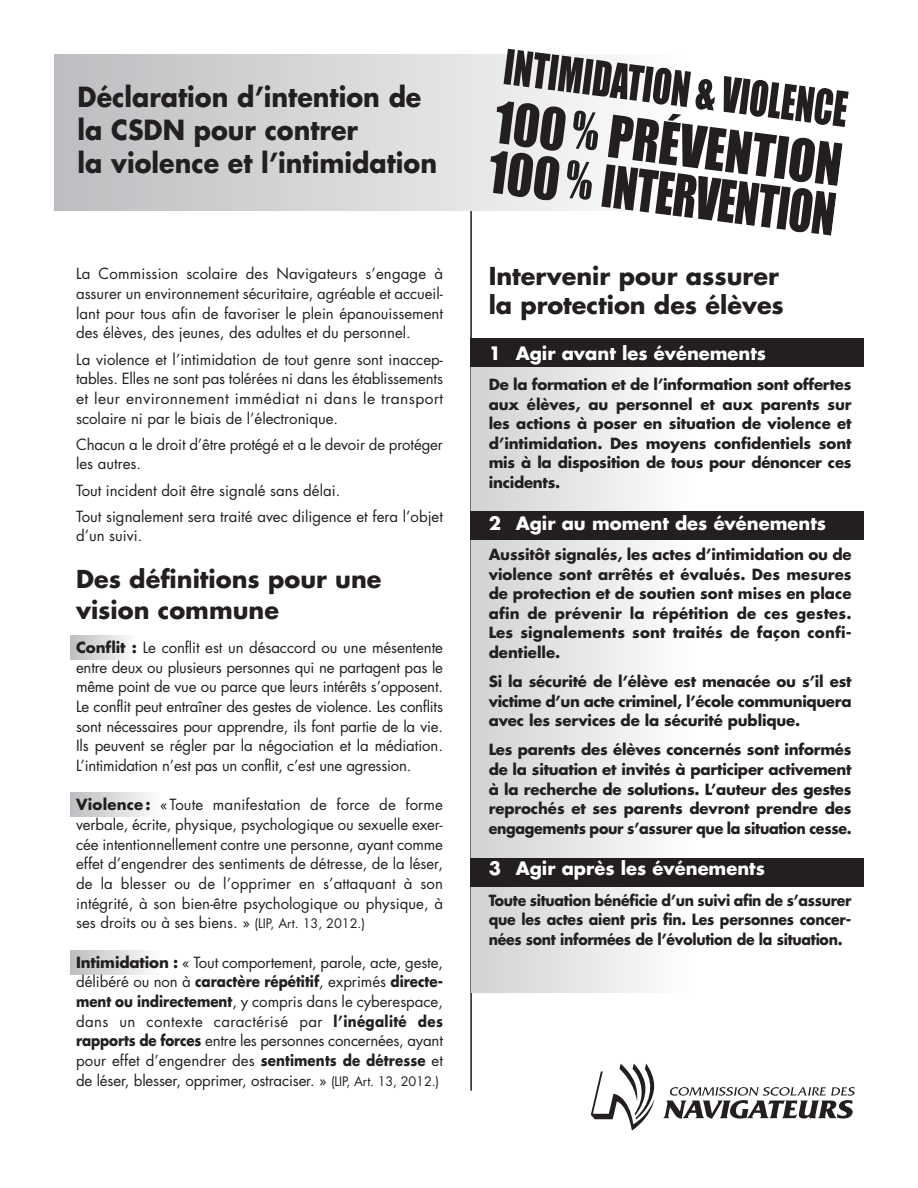
<style>
.page{position:relative;width:918px;height:1188px;background:#fff}
.page>*{position:absolute;margin:0;border:0;box-sizing:border-box;transform-origin:0 0}
.t1{font:700 27px/33px "Futura";color:#231f20;scale:.94 1}
.t2{font:700 24px/28.5px "Futura";color:#231f20}
.t3{font:700 18px "Futura";color:#fff}
.t4{font:15px/19.6px "Futura";color:#231f20;text-align:justify}
.t5{font:700 15px/19.5px "Futura";letter-spacing:-.015em;color:#231f20;text-align:justify}
.t6{font:700 15px/19.5px "Futura";letter-spacing:-.015em;color:#231f20;text-align:justify;scale:.94 1}
.s1{font-weight:700}
.s2{font-size:12.75px}
</style>
<div class="page">
<hr style="left:470px;top:190px;width:2px;height:901px;background:#231f20">
<div style="left:70px;top:636px;width:65px;height:24px;background:linear-gradient(to right,#bdbec0,#fafafb)"></div>
<svg style="left:54px;top:54px;width:436px;height:156px;background:#d1d2d4"></svg>
<div style="left:471px;top:341px;width:219px;height:651px;background:linear-gradient(to right,#d0d2d4,#fdfdfe)"></div>
<svg style="left:663px;top:1087px;width:192px;height:32px"></svg>
<svg style="left:591px;top:1064px;width:64px;height:67px"></svg>
<svg style="left:490px;top:49px;width:359px;height:187px"></svg>
<div style="left:470px;top:338px;width:394px;height:29px;background:#231f20"></div>
<div style="left:470px;top:511px;width:394px;height:29px;background:#231f20"></div>
<div style="left:470px;top:858px;width:394px;height:29px;background:#231f20"></div>
<div style="left:70px;top:793px;width:90px;height:24px;background:linear-gradient(to right,#bcbdc0,#fafbfb)"></div>
<div style="left:70px;top:951px;width:90px;height:24px;background:linear-gradient(to right,#bcbdc0,#fafbfb)"></div>
<h1 class="t1" style="left:78px;top:83px;width:384px">Déclaration d’intention de la CSDN pour contrer<br>la violence et l’intimidation</h1>
<p class="t4" style="left:76px;top:265px;width:368px">La Commission scolaire des Navigateurs s’engage à assurer un environnement sécuritaire, agréable et accueil&shy;lant pour tous afin de favoriser le plein épanouissement des élèves, des jeunes, des adultes et du personnel.</p>
<p class="t4" style="left:76px;top:351px;width:368px">La violence et l’intimidation de tout genre sont inaccep&shy;tables. Elles ne sont pas tolérées ni dans les établissements et leur environnement immédiat ni dans le transport scolaire ni par le biais de l’électronique.</p>
<p class="t4" style="left:76px;top:436px;width:368px">Chacun a le droit d’être protégé et a le devoir de protéger les autres.</p>
<p class="t4" style="left:76px;top:478px;width:368px;line-height:26.1px">Tout incident doit être signalé sans délai.<br>Tout signalement sera traité avec diligence et fera l’objet</p>
<p class="t4" style="left:76px;top:527px;width:68px">d’un suivi.</p>
<h2 class="t2" style="left:76px;top:566px;width:307px;line-height:31.2px">Des définitions pour une vision commune</h2>
<p class="t4" style="left:76px;top:639px;width:368px"><span class="s1">Conflit :</span> Le conflit est un désaccord ou une mésentente entre deux ou plusieurs personnes qui ne partagent pas le même point de vue ou parce que leurs intérêts s’opposent.<br>Le conflit peut entraîner des gestes de violence. Les conflits sont nécessaires pour apprendre, ils font partie de la vie.<br>Ils peuvent se régler par la négociation et la médiation.<br>L’intimidation n’est pas un conflit, c’est une agression.</p>
<p class="t4" style="left:76px;top:796px;width:368px"><span class="s1">Violence:</span> « Toute manifestation de force de forme verbale, écrite, physique, psychologique ou sexuelle exer&shy;cée intentionnellement contre une personne, ayant comme effet d’engendrer des sentiments de détresse, de la léser, de la blesser ou de l’opprimer en s’attaquant à son intégrité, à son bien-être psychologique ou physique, à ses droits ou à ses biens. » <span class="s2">(LIP, Art. 13, 2012.)</span></p>
<p class="t4" style="left:76px;top:954px;width:368px"><span class="s1">Intimidation :</span> « Tout comportement, parole, acte, geste, délibéré ou non à <span class="s1">caractère répétitif</span>, exprimés <span class="s1">directe&shy;ment ou indirectement</span>, y compris dans le cyberespace, dans un contexte caractérisé par <span class="s1">l’inégalité des rapports de forces</span> entre les personnes concernées, ayant pour effet d’engendrer des <span class="s1">sentiments de détresse</span> et de léser, blesser, opprimer, ostraciser. » <span class="s2">(LIP, Art. 13, 2012.)</span></p>
<h2 class="t2" style="left:489px;top:264px;width:297px">Intervenir pour assurer la protection des élèves</h2>
<p class="t3" style="left:489px;top:345px;width:279px">1 Agir avant les événements</p>
<p class="t5" style="left:489px;top:376px;width:364px">De la formation et de l’information sont offertes aux élèves, au personnel et aux parents sur les actions à poser en situation de violence et d’intimidation. Des moyens confidentiels sont mis à la disposition de tous pour dénoncer ces incidents.</p>
<p class="t3" style="left:489px;top:515px;width:339px">2 Agir au moment des événements</p>
<p class="t5" style="left:489px;top:546px;width:364px">Aussitôt signalés, les actes d’intimidation ou de violence sont arrêtés et évalués. Des mesures de protection et de soutien sont mises en place afin de prévenir la répétition de ces gestes.<br>Les signalements sont traités de façon confi&shy;dentielle.</p>
<p class="t5" style="left:489px;top:673px;width:364px">Si la sécurité de l’élève est menacée ou s’il est victime d’un acte criminel, l’école communiquera avec les services de la sécurité publique.</p>
<p class="t5" style="left:489px;top:741px;width:364px">Les parents des élèves concernés sont informés de la situation et invités à participer activement à la recherche de solutions. L’auteur des gestes reprochés et ses parents devront prendre des engagements pour s’assurer que la situation cesse.</p>
<p class="t3" style="left:489px;top:860px;width:278px">3 Agir après les événements</p>
<p class="t6" style="left:489px;top:892px;width:388px">Toute situation bénéficie d’un suivi afin de s’assurer que les actes aient pris fin. Les personnes concer&shy;nées sont informées de l’évolution de la situation.</p>
</div>
